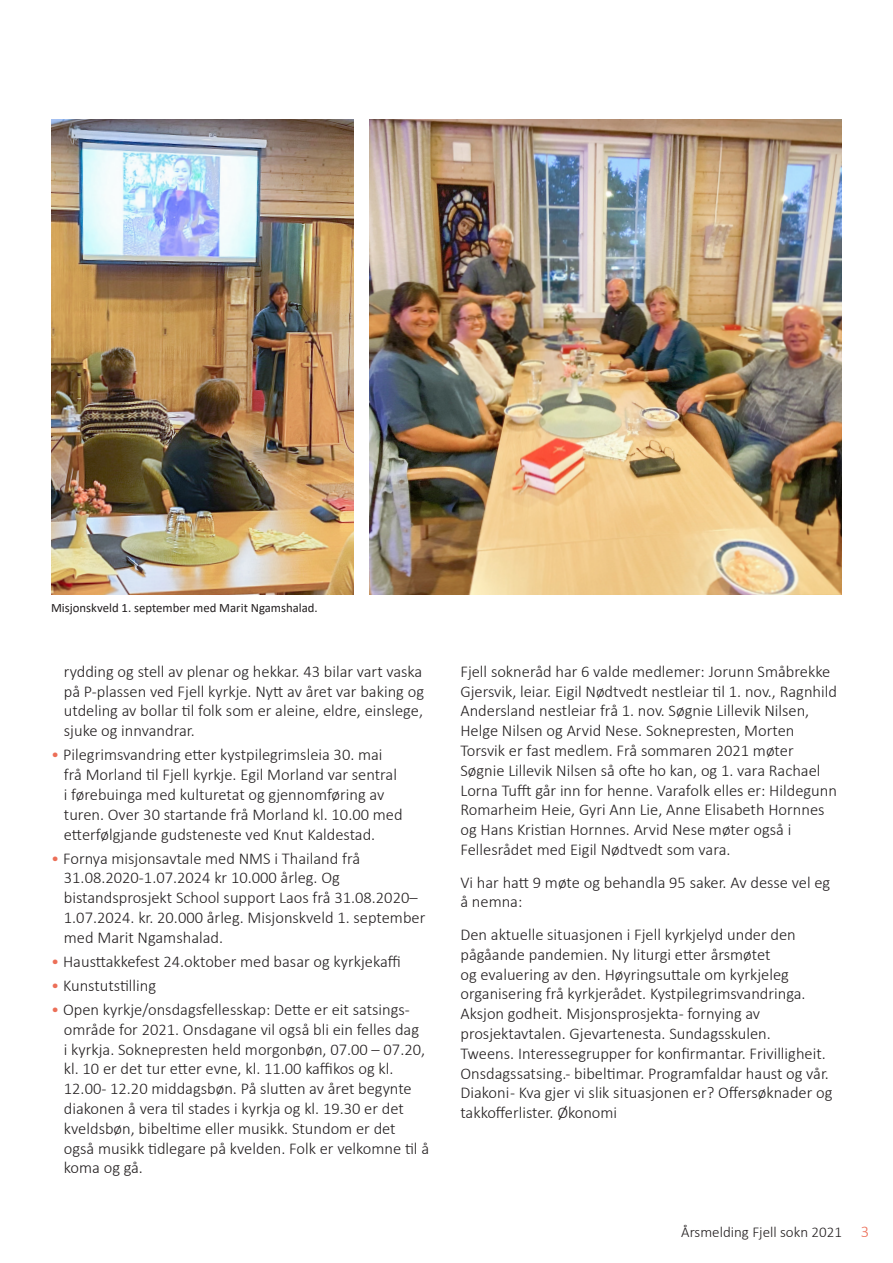
<style>
.page{position:relative;width:893px;height:1263px;background:#fff}
.page>*{position:absolute;margin:0;border:0;box-sizing:border-box;transform-origin:0 0}
.Tekst{font:300 16.5px/19.8px "Calibri";color:#231f20}
.t1{font:300 15px "Calibri";color:#231f20}
.Bildetekst{font:12.75px "Calibri";color:#231f20}
.s1{color:#ec6f58}
.s2{font-size:16.5px;color:#ec6f58}
</style>
<div class="page">
<img style="left:51px;top:119px;width:302px;height:476px">
<img style="left:370px;top:119px;width:472px;height:476px">
<p class="Bildetekst" style="left:51px;top:598px;width:268px">Misjonskveld 1. september med Marit Ngamshalad.</p>
<p class="Tekst" style="left:64px;top:661px;width:362px;text-align:justify">rydding og stell av plenar og hekkar. 43 bilar vart vaska på P-plassen ved Fjell kyrkje. Nytt av året var baking og utdeling av bollar til folk som er aleine, eldre, einslege, sjuke og innvandrar.</p>
<p class="Tekst" style="left:64px;top:745px;width:340px;text-indent:-13px"><span class="s1">•</span> Pilegrimsvandring etter kystpilegrimsleia 30. mai frå Morland til Fjell kyrkje. Egil Morland var sentral i førebuinga med kulturetat og gjennomføring av turen. Over 30 startande frå Morland kl. 10.00 med etterfølgjande gudsteneste ved Knut Kaldestad.</p>
<p class="Tekst" style="left:64px;top:848px;width:363px;text-indent:-13px"><span class="s1">•</span> Fornya misjonsavtale med NMS i Thailand frå 31.08.2020-1.07.2024 kr 10.000 årleg. Og bistandsprosjekt School support Laos frå 31.08.2020– 1.07.2024. kr. 20.000 årleg. Misjonskveld 1. september med Marit Ngamshalad.</p>
<p class="Tekst" style="left:51px;top:951px;width:351px"><span class="s1">•</span> Hausttakkefest 24.oktober med basar og kyrkjekaffi</p>
<p class="Tekst" style="left:51px;top:975px;width:107px"><span class="s1">•</span> Kunstutstilling</p>
<p class="Tekst" style="left:64px;top:999px;width:367px;text-indent:-13px"><span class="s1">•</span> Open kyrkje/onsdagsfellesskap: Dette er eit satsings&shy;område for 2021. Onsdagane vil også bli ein felles dag<br>i kyrkja. Soknepresten held morgonbøn, 07.00 – 07.20, kl. 10 er det tur etter evne, kl. 11.00 kaffikos og kl.<br>12.00- 12.20 middagsbøn. På slutten av året begynte diakonen å vera til stades i kyrkja og kl. 19.30 er det kveldsbøn, bibeltime eller musikk. Stundom er det også musikk tidlegare på kvelden. Folk er velkomne til å koma og gå.</p>
<p class="Tekst" style="left:460px;top:661px;width:378px">Fjell sokneråd har 6 valde medlemer: Jorunn Småbrekke Gjersvik, leiar. Eigil Nødtvedt nestleiar til 1. nov., Ragnhild Andersland nestleiar frå 1. nov. Søgnie Lillevik Nilsen, Helge Nilsen og Arvid Nese. Soknepresten, Morten Torsvik er fast medlem. Frå sommaren 2021 møter Søgnie Lillevik Nilsen så ofte ho kan, og 1. vara Rachael Lorna Tufft går inn for henne. Varafolk elles er: Hildegunn Romarheim Heie, Gyri Ann Lie, Anne Elisabeth Hornnes og Hans Kristian Hornnes. Arvid Nese møter også i Fellesrådet med Eigil Nødtvedt som vara.</p>
<p class="Tekst" style="left:460px;top:872px;width:371px">Vi har hatt 9 møte og behandla 95 saker. Av desse vel eg å nemna:</p>
<p class="Tekst" style="left:460px;top:924px;width:374px">Den aktuelle situasjonen i Fjell kyrkjelyd under den pågåande pandemien. Ny liturgi etter årsmøtet<br>og evaluering av den. Høyringsuttale om kyrkjeleg organisering frå kyrkjerådet. Kystpilegrimsvandringa.<br>Aksjon godheit. Misjonsprosjekta- fornying av prosjektavtalen. Gjevartenesta. Sundagsskulen.<br>Tweens. Interessegrupper for konfirmantar. Frivilligheit.<br>Onsdagssatsing.- bibeltimar. Programfaldar haust og vår.<br>Diakoni - Kva gjer vi slik situasjonen er? Offersøknader og takkofferlister. Økonomi</p>
<p class="t1" style="left:681px;top:1223px;width:189px">Årsmelding Fjell sokn 2021 <span class="s2">3</span></p>
</div>
